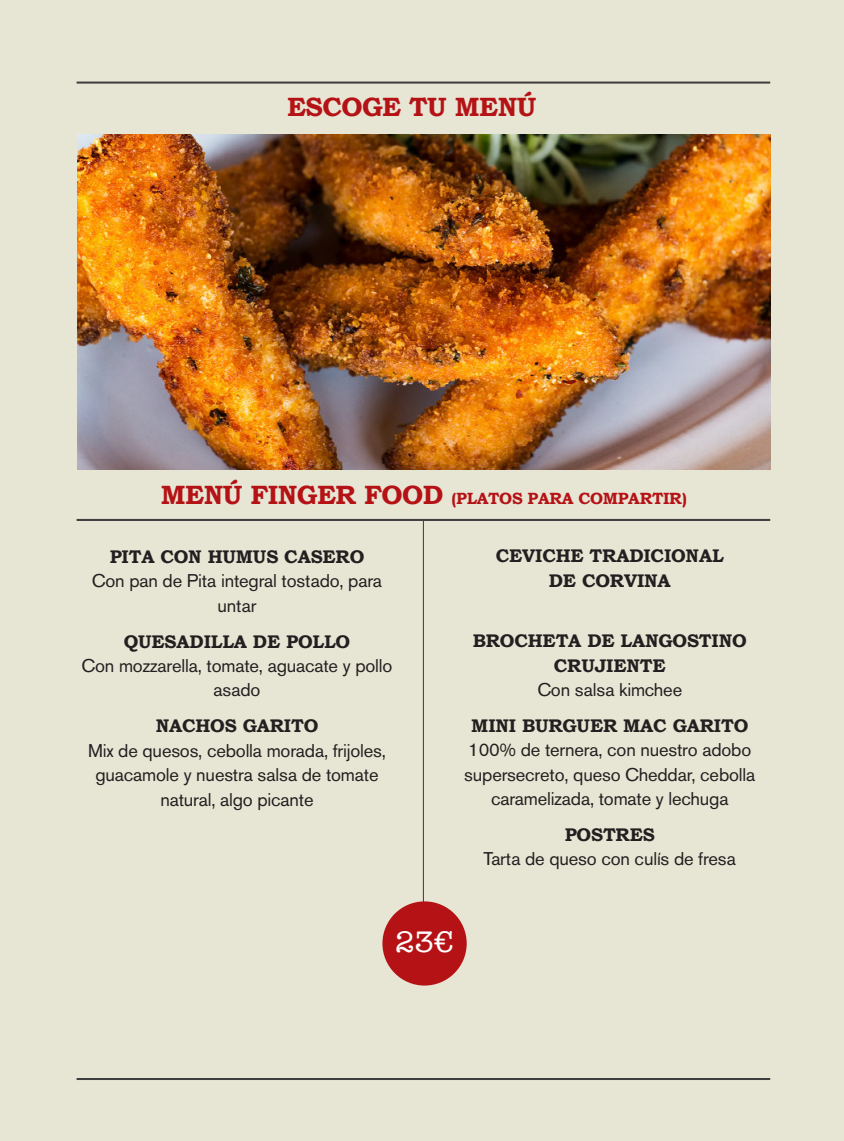
<style>
.page{position:relative;width:844px;height:1141px;background:#fff}
.page>*{position:absolute;margin:0;border:0;box-sizing:border-box;transform-origin:0 0}
.t1{font:30.45px "American Typewriter";color:#fff}
.t2{font:700 26.43px "Bookman Old Style";letter-spacing:-.02em;color:#b51216}
.t3{font:18.38px/24.3px "Akzidenz Grotesk BE";letter-spacing:-.01em;color:#231f20;text-align:center}
.t4{font:700 18.38px/24.5px "Bookman Old Style";letter-spacing:-.01em;color:#231f20;text-align:center}
.t5{font:700 16.28px "Bookman Old Style";letter-spacing:-.02em;color:#b51216}
.s1{font-size:26.43px}
</style>
<div class="page">
<div style="left:0;top:0;width:843px;height:1141px;background:#e7e5d4"></div>
<hr style="left:77px;top:519px;width:693px;height:2px;background:#3e3e3f">
<hr style="left:77px;top:1078px;width:693px;height:2px;background:#3e3e3f">
<hr style="left:77px;top:82px;width:693px;height:2px;background:#3e3e3f">
<hr style="left:423px;top:520px;width:1px;height:425px;background:#3e3e3f">
<div style="left:382px;top:901px;width:84px;height:85px;background:#b51216;border-radius:50%"></div>
<img style="left:78px;top:135px;width:692px;height:334px">
<h2 class="t2" style="left:287px;top:91px;width:251px">ESCOGE TU MENÚ</h2>
<p class="t5" style="left:161px;top:489px;width:527px"><span class="s1">MENÚ FINGER FOOD</span> (PLATOS PARA COMPARTIR)</p>
<p class="t4" style="left:110px;top:544px;width:256px">PITA CON HUMUS CASERO</p>
<p class="t3" style="left:92px;top:569px;width:291px">Con pan de Pita integral tostado, para untar</p>
<p class="t4" style="left:124px;top:629px;width:228px">QUESADILLA DE POLLO</p>
<p class="t3" style="left:82px;top:654px;width:312px">Con mozzarella, tomate, aguacate y pollo asado</p>
<p class="t4" style="left:156px;top:714px;width:164px">NACHOS GARITO</p>
<p class="t3" style="left:88px;top:738px;width:299px">Mix de quesos, cebolla morada, frijoles, guacamole y nuestra salsa de tomate natural, algo picante</p>
<p class="t4" style="left:495px;top:543px;width:229px">CEVICHE TRADICIONAL<br>DE CORVINA</p>
<p class="t4" style="left:472px;top:628px;width:275px">BROCHETA DE LANGOSTINO<br>CRUJIENTE</p>
<p class="t3" style="left:537px;top:677px;width:146px">Con salsa kimchee</p>
<p class="t4" style="left:471px;top:713px;width:278px">MINI BURGUER MAC GARITO</p>
<p class="t3" style="left:464px;top:738px;width:292px">100% de ternera, con nuestro adobo supersecreto, queso Cheddar, cebolla caramelizada, tomate y lechuga</p>
<p class="t4" style="left:564px;top:822px;width:92px">POSTRES</p>
<p class="t3" style="left:483px;top:847px;width:254px">Tarta de queso con culís de fresa</p>
<h1 class="t1" style="left:395px;top:918px;width:60px">23€</h1>
</div>
